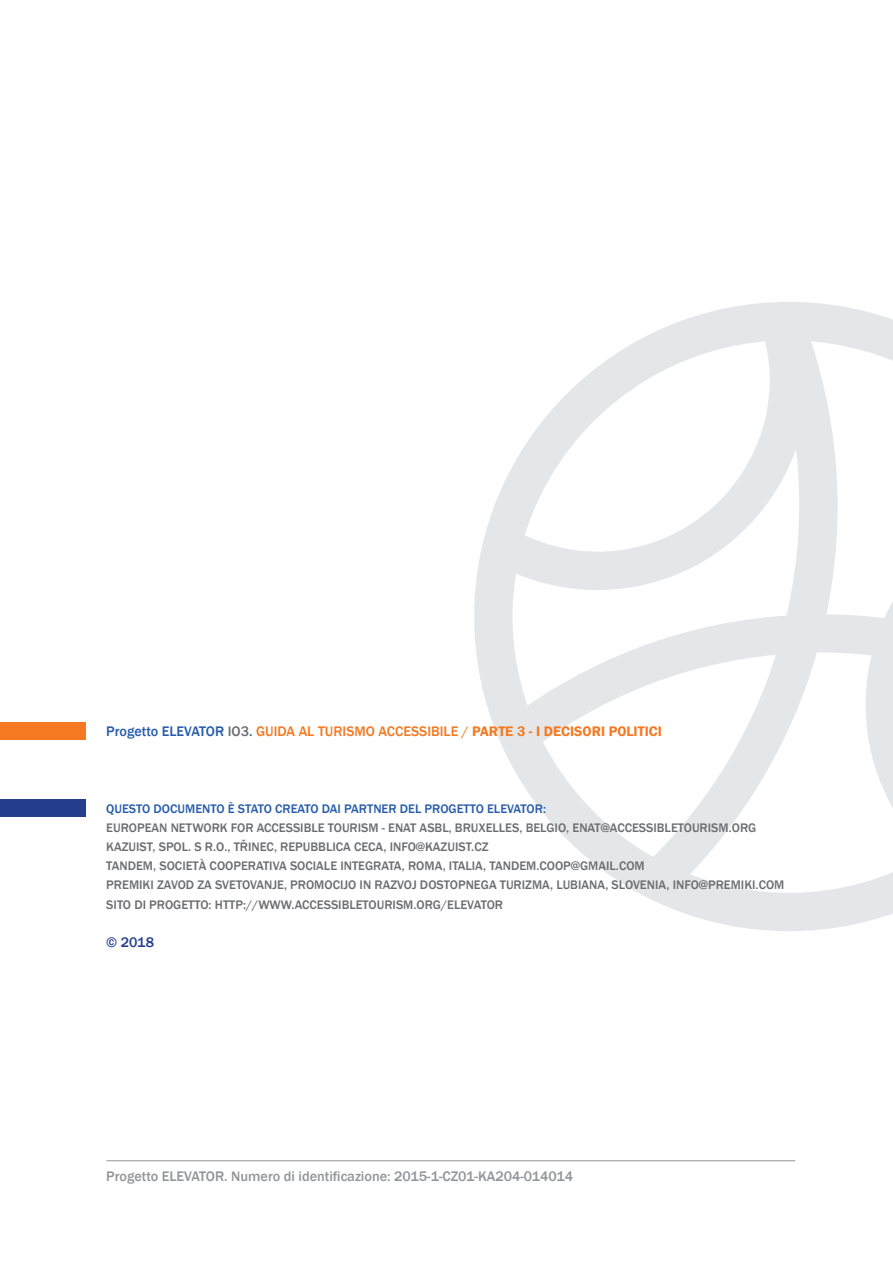
<style>
.page{position:relative;width:893px;height:1263px;background:#fff}
.page>*{position:absolute;margin:0;border:0;box-sizing:border-box;transform-origin:0 0}
.t1{font:500 14.25px "Franklin Gothic";color:#f47921}
.t2{font:500 14.25px "Franklin Gothic";color:#939598}
.t3{font:500 14.25px "Franklin Gothic";color:#253f8e}
.t4{font:500 12.75px/19.2px "Franklin Gothic";color:#6c6d70}
.t5{font:500 12.75px "Franklin Gothic";color:#275caa}
.s1{color:#275caa}
.s2{color:#6c6d70}
.s3{font-weight:600}
</style>
<div class="page">
<svg style="left:474px;top:302px;width:419px;height:629px"></svg>
<div style="left:0;top:722px;width:85px;height:18px;background:#f47921"></div>
<div style="left:0;top:799px;width:85px;height:18px;background:#253f8e"></div>
<hr style="left:106px;top:1160px;width:689px;height:1px;background:#939598">
<p class="t1" style="left:106px;top:723px;width:557px"><span class="s1">Progetto ELEVATOR</span> <span class="s2">IO3</span><span class="s1">.</span> GUIDA AL TURISMO ACCESSIBILE / <span class="s3">PARTE 3 - I DECISORI POLITICI</span></p>
<p class="t5" style="left:106px;top:801px;width:441px">QUESTO DOCUMENTO È STATO CREATO DAI PARTNER DEL PROGETTO ELEVATOR:</p>
<p class="t4" style="left:106px;top:818px;width:680px">EUROPEAN NETWORK FOR ACCESSIBLE TOURISM - ENAT ASBL, BRUXELLES, BELGIO, ENAT@ACCESSIBLETOURISM.ORG KAZUIST, SPOL. S R.O., TŘINEC, REPUBBLICA CECA, INFO@KAZUIST.CZ<br>TANDEM, SOCIETÀ COOPERATIVA SOCIALE INTEGRATA, ROMA, ITALIA, TANDEM.COOP@GMAIL.COM<br>PREMIKI ZAVOD ZA SVETOVANJE, PROMOCIJO IN RAZVOJ DOSTOPNEGA TURIZMA, LUBIANA, SLOVENIA, INFO@PREMIKI.COM SITO DI PROGETTO: HTTP://WWW.ACCESSIBLETOURISM.ORG/ELEVATOR</p>
<p class="t3" style="left:106px;top:934px;width:49px">© 2018</p>
<p class="t2" style="left:106px;top:1168px;width:468px">Progetto ELEVATOR. Numero di identificazione: 2015-1-CZ01-KA204-014014</p>
</div>
